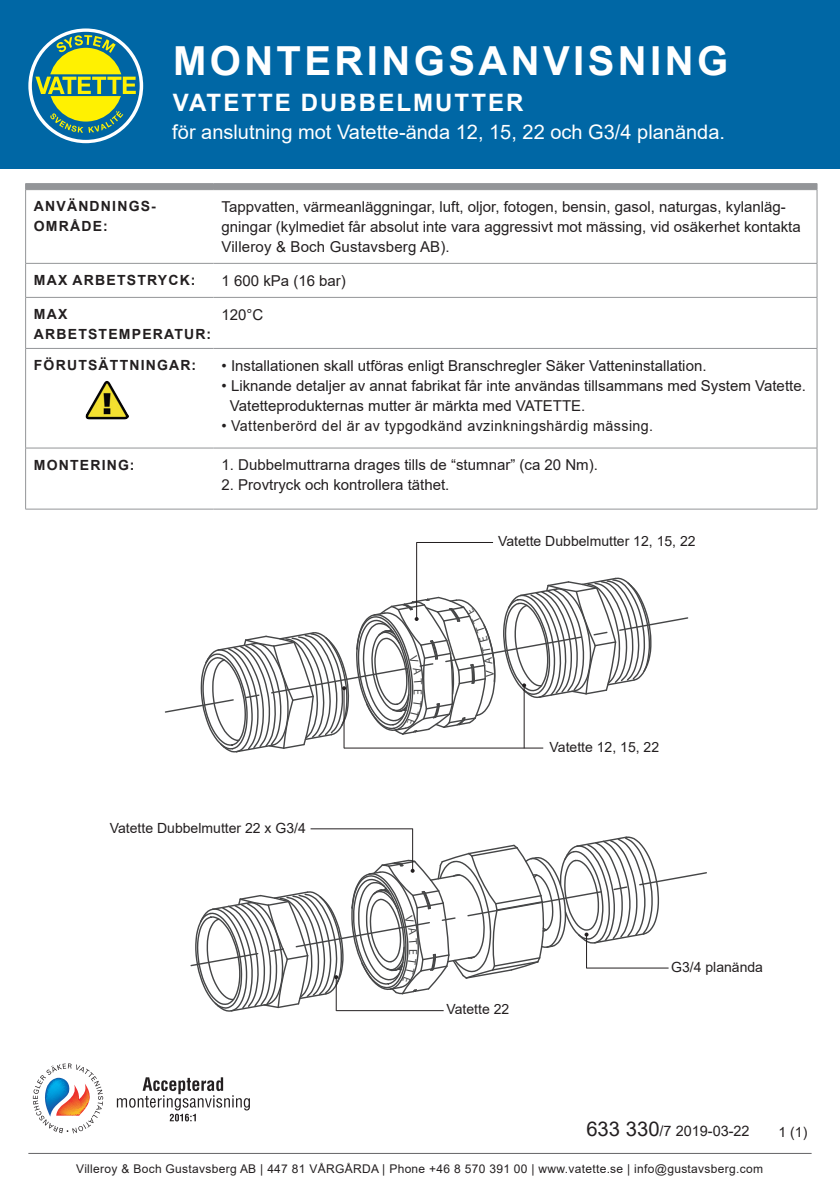
<style>
.page{position:relative;width:840px;height:1191px;background:#fff}
.page>*{position:absolute;margin:0;border:0;box-sizing:border-box;transform-origin:0 0}
.t1{font:700 40px "Arial";letter-spacing:.085em;color:#fff}
.t2{font:700 24px "Arial";letter-spacing:.085em;color:#fff}
.t3{font:20px "Arial";color:#fff}
.t4{font:15px/20px "Arial";color:#231f20}
.t5{font:15px "Arial";letter-spacing:.03em;color:#231f20}
.t6{font:14.4px "Arial";color:#231f20}
.t7{font:14px "Arial";color:#231f20}
.t8{font:700 14px/20px "Arial";letter-spacing:.085em;color:#231f20}
.t9{font:12px "Arial";letter-spacing:.025em;color:#231f20}
.t10{font:11.8px "Myriad Pro";color:#454647}
.s1{font-size:20.2px}
</style>
<div class="page">
<div style="left:0;top:0;width:839px;height:169px;background:#0067a5"></div>
<svg style="left:29px;top:29px;width:113px;height:113px"></svg>
<div style="left:28px;top:28px;width:115px;height:115px;border:2px solid #fff;border-radius:50%"></div>
<div style="left:32px;top:32px;width:108px;height:108px;background:#0065a4;border-radius:50%"></div>
<div style="left:49px;top:48px;width:74px;height:74px;background:#fff101;border-radius:50%"></div>
<svg style="left:35px;top:74px;width:101px;height:22px"></svg>
<svg style="left:56px;top:35px;width:60px;height:18px"></svg>
<svg style="left:50px;top:111px;width:73px;height:22px"></svg>
<hr style="left:416px;top:542px;width:76px;height:1px;background:#231f20">
<img style="left:86px;top:381px;width:42px;height:39px">
<hr style="left:28px;top:1153px;width:783px;height:1px;background:#636366">
<hr style="left:25px;top:183px;width:188px;height:1px;background:#939598">
<hr style="left:213px;top:183px;width:603px;height:1px;background:#939598">
<div style="left:25px;top:184px;width:792px;height:6px;background:#939598"></div>
<hr style="left:25px;top:189px;width:188px;height:1px;background:#939598">
<hr style="left:25px;top:190px;width:1px;height:73px;background:#939598">
<hr style="left:213px;top:189px;width:603px;height:1px;background:#939598">
<hr style="left:816px;top:190px;width:1px;height:73px;background:#939598">
<hr style="left:25px;top:263px;width:188px;height:1px;background:#939598">
<hr style="left:25px;top:264px;width:1px;height:33px;background:#939598">
<hr style="left:213px;top:263px;width:603px;height:1px;background:#939598">
<hr style="left:816px;top:264px;width:1px;height:33px;background:#939598">
<hr style="left:25px;top:297px;width:188px;height:1px;background:#939598">
<hr style="left:25px;top:298px;width:1px;height:50px;background:#939598">
<hr style="left:213px;top:297px;width:603px;height:1px;background:#939598">
<hr style="left:816px;top:298px;width:1px;height:50px;background:#939598">
<hr style="left:25px;top:348px;width:188px;height:1px;background:#939598">
<hr style="left:25px;top:349px;width:1px;height:99px;background:#939598">
<hr style="left:213px;top:348px;width:603px;height:1px;background:#939598">
<hr style="left:816px;top:349px;width:1px;height:99px;background:#939598">
<hr style="left:25px;top:448px;width:188px;height:1px;background:#939598">
<hr style="left:25px;top:448px;width:1px;height:61px;background:#939598">
<hr style="left:213px;top:448px;width:603px;height:1px;background:#939598">
<hr style="left:816px;top:448px;width:1px;height:61px;background:#939598">
<hr style="left:25px;top:509px;width:188px;height:1px;background:#939598">
<hr style="left:213px;top:509px;width:603px;height:1px;background:#939598">
<svg style="left:33px;top:1063px;width:70px;height:70px"></svg>
<svg style="left:117px;top:1077px;width:133px;height:44px"></svg>
<hr style="left:416px;top:542px;width:1px;height:77px;background:#231f20">
<hr style="left:310px;top:828px;width:102px;height:1px;background:#231f20">
<hr style="left:412px;top:828px;width:1px;height:42px;background:#231f20">
<svg style="left:190px;top:835px;width:517px;height:177px"></svg>
<svg style="left:165px;top:577px;width:523px;height:176px"></svg>
<h1 class="t1" style="left:173px;top:32px;width:556px">MONTERINGSANVISNING</h1>
<h2 class="t2" style="left:173px;top:85px;width:352px">VATETTE DUBBELMUTTER</h2>
<h3 class="t3" style="left:172px;top:118px;width:554px">för anslutning mot Vatette-ända 12, 15, 22 och G3/4 planända.</h3>
<p class="t8" style="left:34px;top:196px;width:123px">ANVÄNDNINGS-<br>OMRÅDE:</p>
<p class="t4" style="left:221px;top:196px;width:580px">Tappvatten, värmeanläggningar, luft, oljor, fotogen, bensin, gasol, naturgas, kylanläg&shy;gningar (kylmediet får absolut inte vara aggressivt mot mässing, vid osäkerhet kontakta<br>Villeroy &amp; Boch Gustavsberg AB).</p>
<p class="t8" style="left:34px;top:270px;width:163px">MAX ARBETSTRYCK:</p>
<p class="t4" style="left:221px;top:270px;width:126px">1 600 kPa (16 bar)</p>
<p class="t8" style="left:34px;top:304px;width:179px">MAX<br>ARBETSTEMPERATUR:</p>
<p class="t4" style="left:221px;top:304px;width:43px">120°C</p>
<p class="t8" style="left:34px;top:355px;width:164px">FÖRUTSÄTTNINGAR:</p>
<p class="t4" style="left:221px;top:355px;width:486px">• Installationen skall utföras enligt Branschregler Säker Vatteninstallation.</p>
<p class="t4" style="left:230px;top:375px;width:577px;text-indent:-8px">• Liknande detaljer av annat fabrikat får inte användas tillsammans med System Vatette.<br>Vatetteprodukternas mutter är märkta med VATETTE.</p>
<p class="t5" style="left:221px;top:415px;width:433px">• Vattenberörd del är av typgodkänd avzinkningshärdig mässing.</p>
<p class="t8" style="left:34px;top:455px;width:102px">MONTERING:</p>
<p class="t4" style="left:221px;top:455px;width:377px">1. Dubbelmuttrarna drages tills de “stumnar” (ca 20 Nm).</p>
<p class="t4" style="left:221px;top:475px;width:229px">2. Provtryck och kontrollera täthet.</p>
<p class="t7" style="left:497px;top:531px;width:199px">Vatette Dubbelmutter 12, 15, 22</p>
<p class="t7" style="left:110px;top:818px;width:197px">Vatette Dubbelmutter 22 x G3/4</p>
<p class="t10" style="left:425px;top:689px;width:7px;rotate:90deg">E</p>
<p class="t10" style="left:482px;top:677px;width:8px;rotate:-90deg">V</p>
<p class="t7" style="left:549px;top:737px;width:111px">Vatette 12, 15, 22</p>
<p class="t10" style="left:420px;top:949px;width:7px;rotate:90deg">E</p>
<p class="t7" style="left:446px;top:999px;width:64px">Vatette 22</p>
<p class="t7" style="left:670px;top:957px;width:93px">G3/4 planända</p>
<p class="t6" style="left:586px;top:1121px;width:165px"><span class="s1">633 330</span>/7 2019-03-22</p>
<p class="t7" style="left:778px;top:1122px;width:30px">1 (1)</p>
<p class="t9" style="left:76px;top:1160px;width:688px">Villeroy &amp; Boch Gustavsberg AB | 447 81 VÅRGÅRDA | Phone +46 8 570 391 00 | www.vatette.se | info@gustavsberg.com</p>
</div>
